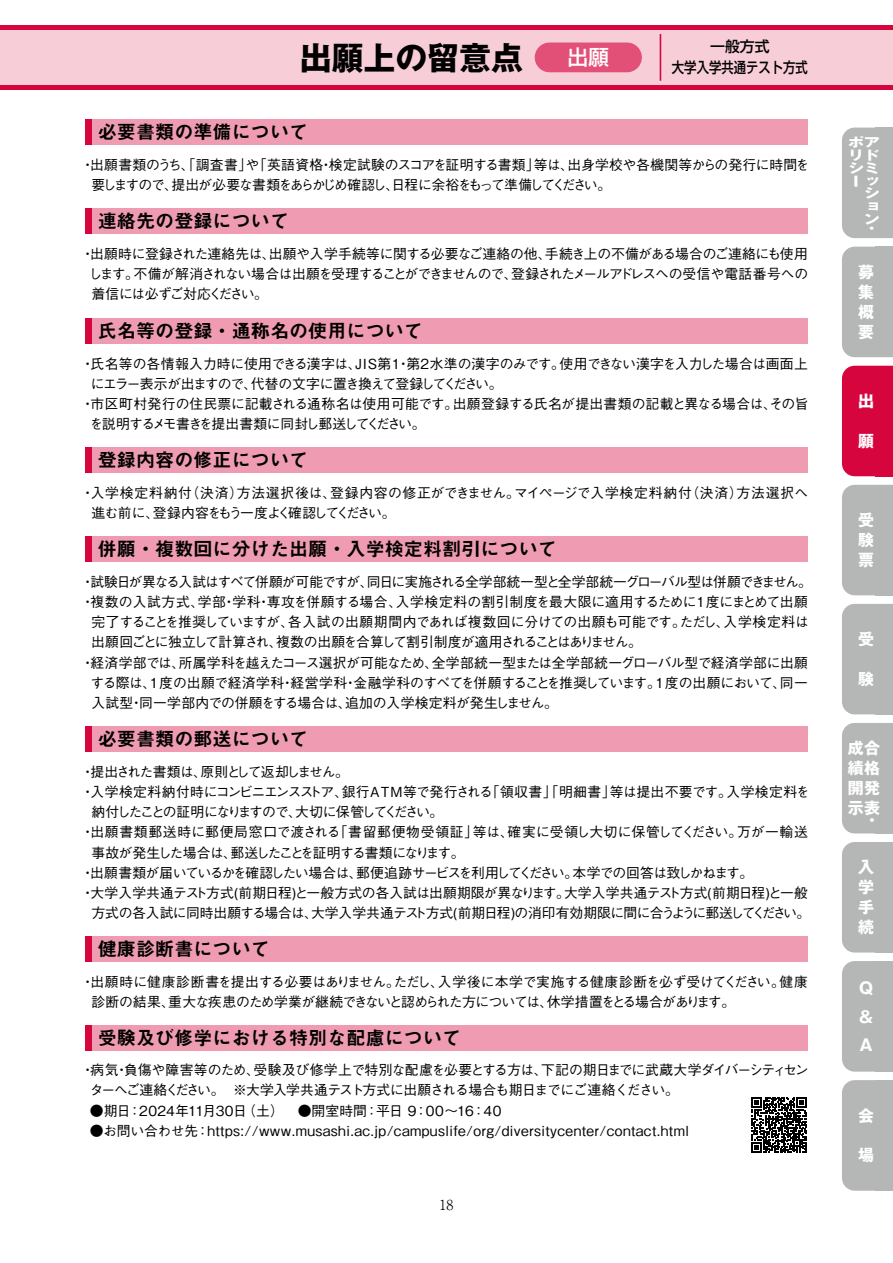
<style>
.page{position:relative;width:893px;height:1263px;background:#fff}
.page>*{position:absolute;margin:0;border:0;box-sizing:border-box;transform-origin:0 0}
.t1{font:700 31.95px "Gothic MB101 Pro";color:#000}
.t2{font:500 20.85px "Shin Go Pro";color:#fff}
.t3{font:19.2px "Midashi Go Pro MB31";color:#000}
.t4{font:700 15.9px/20px "Gothic MB101 Pro";color:#fff;text-align:justify}
.t5{font:500 14.85px "Shin Go Pro";color:#000;scale:.83 1}
.t6{font:500 14.85px "Shin Go Pro";color:#000}
.t7{font:500 13.8px/20.2px "Gothic BBB Pro";letter-spacing:-.03em;color:#000;text-align:justify}
.t8{font:500 13.8px/20.2px "Gothic BBB Pro";letter-spacing:-.055em;color:#000}
.t9{font:500 13.8px/20.2px "Gothic BBB Pro";letter-spacing:.02em;color:#000}
.t10{font:500 13.8px "Gothic BBB Pro";color:#000}
.t11{font:500 13.8px/20.2px "Gothic BBB Pro";letter-spacing:-.05em;color:#000}
.t12{font:500 13.8px "Gothic BBB Pro";letter-spacing:-.09em;color:#000}
.t13{font:500 13.8px "Gothic BBB Pro";letter-spacing:.03em;color:#000}
.t14{font:500 13.8px "Gothic BBB Pro";letter-spacing:-.095em;color:#000}
.t15{font:500 13.8px "Gothic BBB Pro";letter-spacing:-.005em;color:#000}
.t16{font:500 13.8px "Gothic BBB Pro";letter-spacing:-.075em;color:#000}
.t17{font:500 13.8px "Gothic BBB Pro";letter-spacing:.015em;color:#000}
.t18{font:500 13.8px "Gothic BBB Pro";letter-spacing:.04em;color:#000}
.t19{font:500 13.8px "Gothic BBB Pro";letter-spacing:.005em;color:#000}
.t20{font:500 13.8px "Gothic BBB Pro";letter-spacing:-.08em;color:#000}
.t21{font:500 13.8px "Gothic BBB Pro";letter-spacing:-.145em;color:#000}
.t22{font:500 13.8px "Gothic BBB Pro";letter-spacing:-.11em;color:#000}
.t23{font:300 13.8px "Ryumin Pro";color:#000}
.t24{font:700 12.75px/12.8px "Gothic MB101 Pro";color:#fff;text-align:right;scale:1.25 1}
</style>
<div class="page">
<div style="left:0;top:26px;width:893px;height:63px;background:#f7cdd8"></div>
<hr style="left:0;top:26px;width:893px;height:4px;background:#d7053d">
<hr style="left:0;top:85px;width:893px;height:4px;background:#d7053d">
<hr style="left:660px;top:34px;width:1px;height:47px;background:#d7053d">
<div style="left:535px;top:43px;width:107px;height:29px;background:#e35077;border-radius:15px"></div>
<div style="left:842px;top:128px;width:34px;height:110px;background:#b5b6b6"></div>
<div style="left:842px;top:366px;width:34px;height:110px;background:#d7053d"></div>
<div style="left:842px;top:485px;width:34px;height:110px;background:#b5b6b6"></div>
<div style="left:842px;top:723px;width:34px;height:110px;background:#b5b6b6"></div>
<div style="left:842px;top:842px;width:34px;height:110px;background:#b5b6b6"></div>
<div style="left:842px;top:1080px;width:34px;height:111px;background:#b5b6b6"></div>
<div style="left:842px;top:961px;width:34px;height:110px;background:#b5b6b6"></div>
<div style="left:842px;top:247px;width:34px;height:110px;background:#b5b6b6"></div>
<div style="left:842px;top:604px;width:34px;height:110px;background:#b5b6b6"></div>
<div style="left:876px;top:128px;width:17px;height:110px;background:#b5b6b6"></div>
<div style="left:876px;top:366px;width:17px;height:110px;background:#d7053d"></div>
<div style="left:876px;top:485px;width:17px;height:110px;background:#b5b6b6"></div>
<div style="left:876px;top:723px;width:17px;height:110px;background:#b5b6b6"></div>
<div style="left:876px;top:842px;width:17px;height:110px;background:#b5b6b6"></div>
<div style="left:876px;top:1080px;width:17px;height:111px;background:#b5b6b6"></div>
<div style="left:876px;top:961px;width:17px;height:110px;background:#b5b6b6"></div>
<div style="left:876px;top:247px;width:17px;height:110px;background:#b5b6b6"></div>
<div style="left:876px;top:604px;width:17px;height:110px;background:#b5b6b6"></div>
<div style="left:85px;top:536px;width:723px;height:26px;background:#ef9bb1"></div>
<div style="left:85px;top:536px;width:6px;height:26px;background:#d7053d"></div>
<div style="left:85px;top:726px;width:723px;height:26px;background:#ef9bb1"></div>
<div style="left:85px;top:726px;width:6px;height:26px;background:#d7053d"></div>
<div style="left:85px;top:936px;width:723px;height:26px;background:#ef9bb1"></div>
<div style="left:85px;top:936px;width:6px;height:26px;background:#d7053d"></div>
<div style="left:85px;top:447px;width:723px;height:26px;background:#ef9bb1"></div>
<div style="left:85px;top:447px;width:6px;height:26px;background:#d7053d"></div>
<div style="left:85px;top:119px;width:723px;height:26px;background:#ef9bb1"></div>
<div style="left:85px;top:119px;width:6px;height:26px;background:#d7053d"></div>
<div style="left:85px;top:208px;width:723px;height:26px;background:#ef9bb1"></div>
<div style="left:85px;top:208px;width:6px;height:26px;background:#d7053d"></div>
<div style="left:85px;top:318px;width:723px;height:26px;background:#ef9bb1"></div>
<div style="left:85px;top:318px;width:6px;height:26px;background:#d7053d"></div>
<div style="left:85px;top:1025px;width:723px;height:26px;background:#ef9bb1"></div>
<div style="left:85px;top:1025px;width:6px;height:26px;background:#d7053d"></div>
<svg style="left:751px;top:1097px;width:56px;height:56px"></svg>
<h1 class="t1" style="left:300px;top:31px;width:225px">出願上の留意点</h1>
<h2 class="t2" style="left:567px;top:40px;width:43px">出願</h2>
<h3 class="t3" style="left:98px;top:116px;width:212px">必要書類の準備について</h3>
<p class="t6" style="left:710px;top:34px;width:61px">一般方式</p>
<p class="t5" style="left:672px;top:55px;width:165px">大学入学共通テスト方式</p>
<p class="t11" style="left:91px;top:153px;width:719px;text-indent:-11px">・出願書類のうち、「調査書」や「英語資格・検定試験のスコアを証明する書類」等は、出身学校や各機関等からの発行に時間を要しますので、提出が必要な書類をあらかじめ確認し、日程に余裕をもって準備してください。</p>
<h3 class="t3" style="left:98px;top:205px;width:193px">連絡先の登録について</h3>
<p class="t7" style="left:89px;top:242px;width:721px;text-indent:-8px">・出願時に登録された連絡先は、出願や入学手続等に関する必要なご連絡の他、手続き上の不備がある場合のご連絡にも使用します。不備が解消されない場合は出願を受理することができませんので、登録されたメールアドレスへの受信や電話番号への着信には必ずご対応ください。</p>
<h3 class="t3" style="left:98px;top:315px;width:327px">氏名等の登録・通称名の使用について</h3>
<p class="t10" style="left:81px;top:352px;width:729px">・氏名等の各情報入力時に使用できる漢字は、JIS第1・第2水準の漢字のみです。使用できない漢字を入力した場合は画面上</p>
<p class="t20" style="left:91px;top:372px;width:413px">にエラー表示が出ますので、代替の文字に置き換えて登録してください。</p>
<p class="t19" style="left:81px;top:393px;width:729px">・市区町村発行の住民票に記載される通称名は使用可能です。出願登録する氏名が提出書類の記載と異なる場合は、その旨</p>
<p class="t14" style="left:89px;top:413px;width:338px">を説明するメモ書きを提出書類に同封し郵送してください。</p>
<h3 class="t3" style="left:98px;top:444px;width:212px">登録内容の修正について</h3>
<p class="t9" style="left:91px;top:481px;width:718px;text-indent:-11px">・入学検定料納付（決済）方法選択後は、登録内容の修正ができません。マイページで入学検定料納付（決済）方法選択へ進む前に、登録内容をもう一度よく確認してください。</p>
<h3 class="t3" style="left:98px;top:533px;width:461px">併願・複数回に分けた出願・入学検定料割引について</h3>
<p class="t16" style="left:81px;top:570px;width:733px">・試験日が異なる入試はすべて併願が可能ですが、同日に実施される全学部統一型と全学部統一グローバル型は併願できません。</p>
<p class="t17" style="left:81px;top:591px;width:729px">・複数の入試方式、学部・学科・専攻を併願する場合、入学検定料の割引制度を最大限に適用するために1度にまとめて出願</p>
<p class="t7" style="left:91px;top:610px;width:719px">完了することを推奨していますが、各入試の出願期間内であれば複数回に分けての出願も可能です。ただし、入学検定料は</p>
<p class="t14" style="left:91px;top:631px;width:552px">出願回ごとに独立して計算され、複数の出願を合算して割引制度が適用されることはありません。</p>
<p class="t7" style="left:81px;top:650px;width:729px">・経済学部では、所属学科を越えたコース選択が可能なため、全学部統一型または全学部統一グローバル型で経済学部に出願</p>
<p class="t7" style="left:91px;top:671px;width:719px">する際は、1度の出願で経済学科・経営学科・金融学科のすべてを併願することを推奨しています。1度の出願において、同一</p>
<p class="t10" style="left:91px;top:692px;width:468px">入試型・同一学部内での併願をする場合は、追加の入学検定料が発生しません。</p>
<h3 class="t3" style="left:98px;top:723px;width:212px">必要書類の郵送について</h3>
<p class="t22" style="left:81px;top:760px;width:270px">・提出された書類は、原則として返却しません。</p>
<p class="t9" style="left:81px;top:780px;width:730px">・入学検定料納付時にコンビニエンスストア、銀行ATM等で発行される「領収書」「明細書」等は提出不要です。入学検定料を</p>
<p class="t21" style="left:91px;top:801px;width:353px">納付したことの証明になりますので、大切に保管してください。</p>
<p class="t18" style="left:81px;top:821px;width:729px">・出願書類郵送時に郵便局窓口で渡される「書留郵便物受領証」等は、確実に受領し大切に保管してください。万が一輸送</p>
<p class="t12" style="left:91px;top:841px;width:375px">事故が発生した場合は、郵送したことを証明する書類になります。</p>
<p class="t12" style="left:81px;top:861px;width:674px">・出願書類が届いているかを確認したい場合は、郵便追跡サービスを利用してください。本学での回答は致しかねます。</p>
<p class="t15" style="left:81px;top:882px;width:729px">・大学入学共通テスト方式(前期日程)と一般方式の各入試は出願期限が異なります。大学入学共通テスト方式(前期日程)と一般</p>
<p class="t7" style="left:91px;top:901px;width:720px">方式の各入試に同時出願する場合は、大学入学共通テスト方式(前期日程)の消印有効期限に間に合うように郵送してください。</p>
<h3 class="t3" style="left:98px;top:933px;width:174px">健康診断書について</h3>
<p class="t8" style="left:91px;top:970px;width:718px;text-indent:-11px">・出願時に健康診断書を提出する必要はありません。ただし、入学後に本学で実施する健康診断を必ず受けてください。健康診断の結果、重大な疾患のため学業が継続できないと認められた方については、休学措置をとる場合があります。</p>
<h3 class="t3" style="left:98px;top:1022px;width:365px">受験及び修学における特別な配慮について</h3>
<p class="t8" style="left:90px;top:1058px;width:720px;text-indent:-9px">・病気・負傷や障害等のため、受験及び修学上で特別な配慮を必要とする方は、下記の期日までに武蔵大学ダイバーシティセンターへご連絡ください。　※大学入学共通テスト方式に出願される場合も期日までにご連絡ください。</p>
<p class="t10" style="left:90px;top:1099px;width:413px">●期日：2024年11月30日（土）　●開室時間：平日 9：00〜16：40</p>
<p class="t13" style="left:90px;top:1119px;width:601px">●お問い合わせ先：https://www.musashi.ac.jp/campuslife/org/diversitycenter/contact.html</p>
<p class="t23" style="left:440px;top:1194px;width:15px">18</p>
<p class="t24" style="left:848px;top:135px;width:27px">ポアリドシミッション</p>
<p class="t24" style="left:864px;top:221px;width:9px">・</p>
<p class="t24" style="left:848px;top:173px;width:9px">ー</p>
<p class="t4" style="left:858px;top:260px;width:17px">募集概要</p>
<p class="t4" style="left:858px;top:389px;width:17px">出</p>
<p class="t4" style="left:858px;top:429px;width:17px">願</p>
<p class="t4" style="left:858px;top:508px;width:17px">受験票</p>
<p class="t4" style="left:858px;top:627px;width:17px">受</p>
<p class="t4" style="left:858px;top:667px;width:17px">験</p>
<p class="t4" style="left:848px;top:736px;width:34px">成合績格開発示表</p>
<p class="t4" style="left:864px;top:808px;width:11px">・</p>
<p class="t4" style="left:858px;top:855px;width:17px">入学手続</p>
<p class="t4" style="left:858px;top:972px;width:16px;line-height:28.2px">Ｑ＆Ａ</p>
<p class="t4" style="left:858px;top:1103px;width:17px">会</p>
<p class="t4" style="left:858px;top:1143px;width:17px">場</p>
</div>
